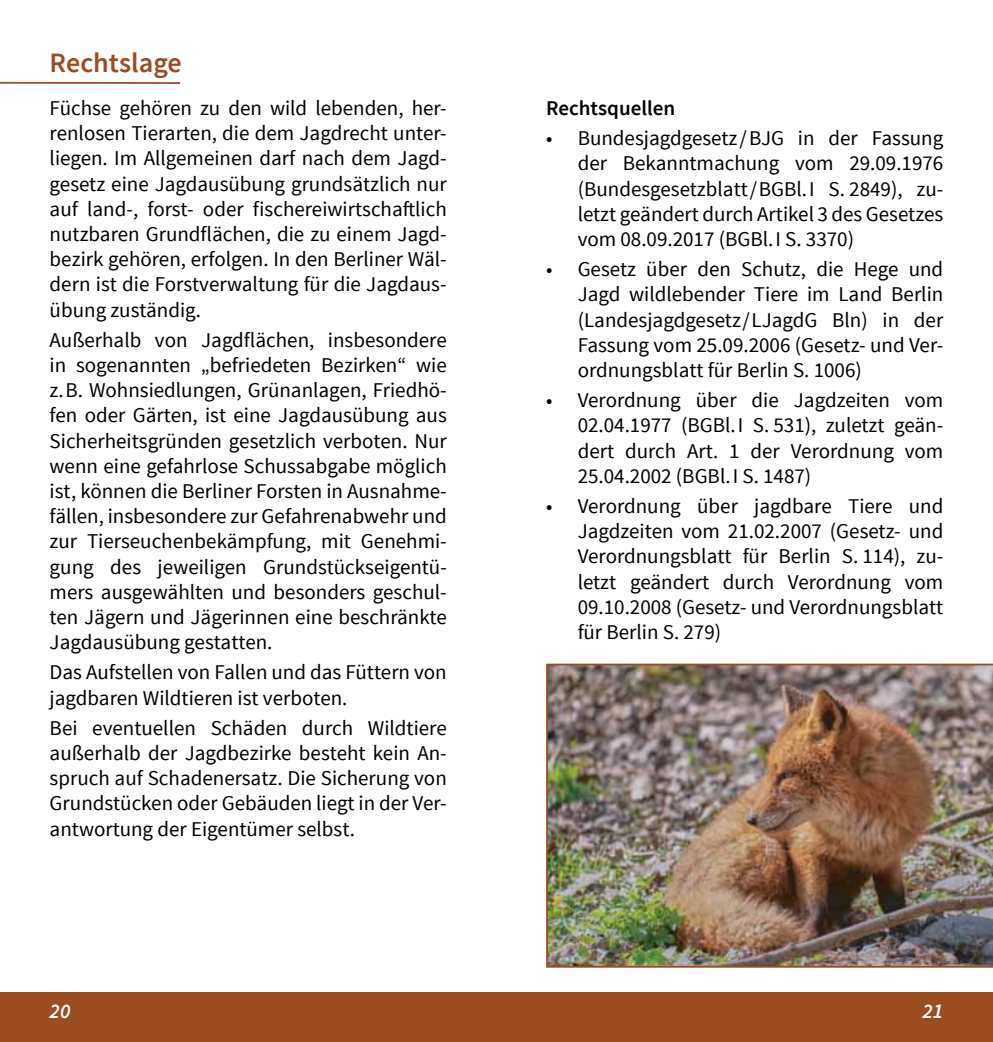
<style>
.page{position:relative;width:993px;height:1042px;background:#fff}
.page>*{position:absolute;margin:0;border:0;box-sizing:border-box;transform-origin:0 0}
.t1{font:600 28px "Source Sans Pro";color:#9b4c21}
.t2{font:21px/25.2px "Source Sans Pro";color:#000;text-align:justify}
.t3{font:600 21px "Source Sans Pro";color:#000}
.t4{font:italic 600 21px "Source Sans Pro";color:#fff}
</style>
<div class="page">
<div style="left:0;top:992px;width:516px;height:50px;background:#9b4c21"></div>
<div style="left:476px;top:992px;width:516px;height:50px;background:#9b4c21"></div>
<hr style="left:0;top:82px;width:180px;height:2px;background:#9b4c21">
<img style="left:546px;top:663px;width:446px;height:304px">
<h1 class="t1" style="left:50px;top:45px;width:133px">Rechtslage</h1>
<p class="t2" style="left:50px;top:96px;width:398px">Füchse gehören zu den wild lebenden, her&shy;renlosen Tierarten, die dem Jagdrecht unter&shy;liegen. Im Allgemeinen darf nach dem Jagd&shy;gesetz eine Jagdausübung grundsätzlich nur auf land-, forst- oder fischereiwirtschaftlich nutzbaren Grundflächen, die zu einem Jagd&shy;bezirk gehören, erfolgen. In den Berliner Wäl&shy;dern ist die Forstverwaltung für die Jagdaus&shy;übung zuständig.</p>
<p class="t2" style="left:50px;top:328px;width:398px">Außerhalb von Jagdflächen, insbesondere in sogenannten „befriedeten Bezirken“ wie z.B. Wohnsiedlungen, Grünanlagen, Friedhö&shy;fen oder Gärten, ist eine Jagdausübung aus Sicherheitsgründen gesetzlich verboten. Nur wenn eine gefahrlose Schussabgabe möglich ist, können die Berliner Forsten in Ausnahme&shy;fällen, insbesondere zur Gefahrenabwehr und zur Tierseuchenbekämpfung, mit Genehmi&shy;gung des jeweiligen Grundstückseigentü&shy;mers ausgewählten und besonders geschul&shy;ten Jägern und Jägerinnen eine beschränkte Jagdausübung gestatten.</p>
<p class="t2" style="left:50px;top:660px;width:398px">Das Aufstellen von Fallen und das Füttern von jagdbaren Wildtieren ist verboten.</p>
<p class="t2" style="left:50px;top:715px;width:398px">Bei eventuellen Schäden durch Wildtiere außerhalb der Jagdbezirke besteht kein An&shy;spruch auf Schadenersatz. Die Sicherung von Grundstücken oder Gebäuden liegt in der Ver&shy;antwortung der Eigentümer selbst.</p>
<p class="t3" style="left:546px;top:95px;width:130px">Rechtsquellen</p>
<p class="t2" style="left:577px;top:126px;width:367px;text-indent:-32px">• Bundesjagdgesetz/BJG in der Fassung der Bekanntmachung vom 29.09.1976 (Bundesgesetzblatt/BGBl.I S. 2849), zu&shy;letzt geändert durch Artikel 3 des Gesetzes vom 08.09.2017 (BGBl.I S. 3370)</p>
<p class="t2" style="left:577px;top:257px;width:367px;text-indent:-32px">• Gesetz über den Schutz, die Hege und Jagd wildlebender Tiere im Land Berlin (Landesjagdgesetz/LJagdG Bln) in der Fassung vom 25.09.2006 (Gesetz- und Ver&shy;ordnungsblatt für Berlin S. 1006)</p>
<p class="t2" style="left:577px;top:388px;width:367px;text-indent:-32px">• Verordnung über die Jagdzeiten vom 02.04.1977 (BGBl.I S. 531), zuletzt geän&shy;dert durch Art. 1 der Verordnung vom 25.04.2002 (BGBl.I S. 1487)</p>
<p class="t2" style="left:577px;top:494px;width:367px;text-indent:-32px">• Verordnung über jagdbare Tiere und Jagdzeiten vom 21.02.2007 (Gesetz- und Verordnungsblatt für Berlin S. 114), zu&shy;letzt geändert durch Verordnung vom 09.10.2008 (Gesetz- und Verordnungsblatt für Berlin S. 279)</p>
<p class="t4" style="left:50px;top:998px;width:22px">20</p>
<p class="t4" style="left:922px;top:998px;width:22px">21</p>
</div>
